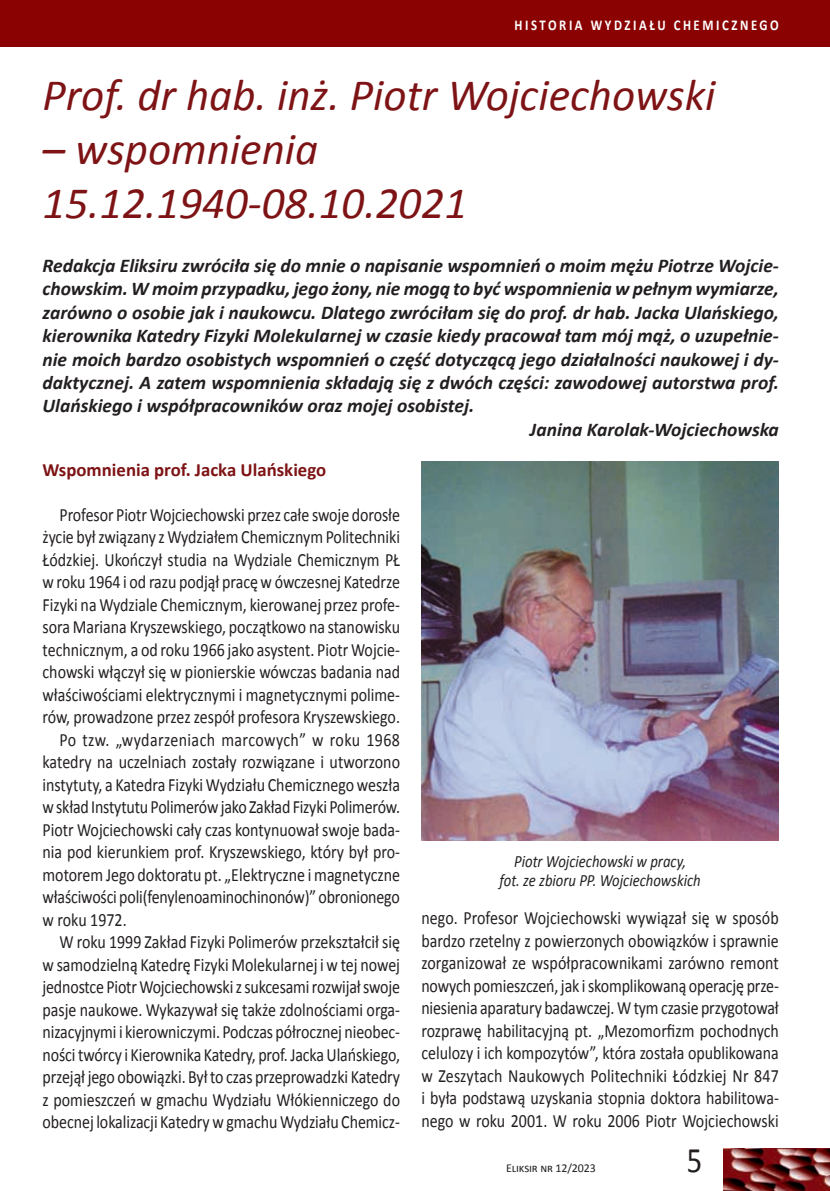
<style>
.page{position:relative;width:830px;height:1191px;background:#fff}
.page>*{position:absolute;margin:0;border:0;box-sizing:border-box;transform-origin:0 0}
.t1{font:italic 45px/54px "Calibri";color:#7e1315}
.t2{font:36px "Calibri";color:#231f20;scale:.85 1}
.t3{font:italic 700 19.5px "Calibri";color:#231f20}
.t4{font:18.75px/22.5px "Calibri";letter-spacing:-.005em;color:#231f20;text-align:justify;scale:.85 1}
.t5{font:18.75px "Calibri";letter-spacing:.025em;color:#231f20;scale:.85 1}
.t6{font:700 18.75px "Calibri";color:#7e1315}
.t7{font:italic 17.25px/18.8px "Calibri";color:#231f20;text-align:center;scale:.85 1}
.t8{font:700 15px "Calibri";letter-spacing:.2em;color:#fff;scale:.85 1}
.t9{font:12px "Calibri";letter-spacing:-.01em;color:#231f20}
</style>
<div class="page">
<div style="left:0;top:0;width:829px;height:47px;background:#8b0202"></div>
<img style="left:723px;top:1148px;width:106px;height:43px">
<img style="left:421px;top:461px;width:357px;height:379px">
<p class="t8" style="left:514px;top:16px;width:312px">HISTORIA WYDZIAŁU CHEMICZNEGO</p>
<h1 class="t1" style="left:43px;top:67px;width:674px">Prof. dr hab. inż. Piotr Wojciechowski</h1>
<h1 class="t1" style="left:43px;top:121px;width:426px">– wspomnienia<br>15.12.1940-08.10.2021</h1>
<p class="t3" style="left:43px;top:253px;width:737px">Redakcja Eliksiru zwróciła się do mnie o napisanie wspomnień o moim mężu Piotrze Wojcie-</p>
<p class="t3" style="left:43px;top:276px;width:737px">chowskim. W moim przypadku, jego żony, nie mogą to być wspomnienia w pełnym wymiarze,</p>
<p class="t3" style="left:43px;top:300px;width:737px">zarówno o osobie jak i naukowcu. Dlatego zwróciłam się do prof. dr hab. Jacka Ulańskiego,</p>
<p class="t3" style="left:43px;top:323px;width:737px">kierownika Katedry Fizyki Molekularnej w czasie kiedy pracował tam mój mąż, o uzupełnie-</p>
<p class="t3" style="left:43px;top:347px;width:737px">nie moich bardzo osobistych wspomnień o część dotyczącą jego działalności naukowej i dy-</p>
<p class="t3" style="left:43px;top:370px;width:737px">daktycznej. A zatem wspomnienia składają się z dwóch części: zawodowej autorstwa prof.</p>
<p class="t3" style="left:43px;top:393px;width:433px">Ulańskiego i współpracowników oraz mojej osobistej.</p>
<p class="t3" style="left:529px;top:417px;width:250px">Janina Karolak-Wojciechowska</p>
<p class="t6" style="left:43px;top:457px;width:285px">Wspomnienia prof. Jacka Ulańskiego</p>
<p class="t4" style="left:60px;top:503px;width:402px">Profesor Piotr Wojciechowski przez całe swoje dorosłe</p>
<p class="t4" style="left:43px;top:525px;width:422px">życie był związany z Wydziałem Chemicznym Politechniki</p>
<p class="t4" style="left:43px;top:548px;width:422px">Łódzkiej. Ukończył studia na Wydziale Chemicznym PŁ</p>
<p class="t4" style="left:43px;top:570px;width:422px">w roku 1964 i od razu podjął pracę w ówczesnej Katedrze</p>
<p class="t4" style="left:43px;top:593px;width:422px">Fizyki na Wydziale Chemicznym, kierowanej przez profe-</p>
<p class="t4" style="left:43px;top:615px;width:422px">sora Mariana Kryszewskiego, początkowo na stanowisku</p>
<p class="t4" style="left:43px;top:638px;width:422px">technicznym, a od roku 1966 jako asystent. Piotr Wojcie-</p>
<p class="t4" style="left:43px;top:660px;width:422px">chowski włączył się w pionierskie wówczas badania nad</p>
<p class="t4" style="left:43px;top:683px;width:422px">właściwościami elektrycznymi i magnetycznymi polime-</p>
<p class="t4" style="left:43px;top:705px;width:422px">rów, prowadzone przez zespół profesora Kryszewskiego.</p>
<p class="t5" style="left:60px;top:727px;width:402px">Po tzw. „wydarzeniach marcowych” w roku 1968</p>
<p class="t4" style="left:43px;top:750px;width:422px">katedry na uczelniach zostały rozwiązane i utworzono</p>
<p class="t4" style="left:43px;top:773px;width:422px">instytuty, a Katedra Fizyki Wydziału Chemicznego weszła</p>
<p class="t4" style="left:43px;top:795px;width:422px">w skład Instytutu Polimerów jako Zakład Fizyki Polimerów.</p>
<p class="t4" style="left:43px;top:818px;width:422px">Piotr Wojciechowski cały czas kontynuował swoje bada-</p>
<p class="t4" style="left:43px;top:840px;width:422px">nia pod kierunkiem prof. Kryszewskiego, który był pro-</p>
<p class="t4" style="left:43px;top:863px;width:422px">motorem Jego doktoratu pt. „Elektryczne i magnetyczne</p>
<p class="t4" style="left:43px;top:885px;width:422px">właściwości poli(fenylenoaminochinonów)” obronionego</p>
<p class="t4" style="left:43px;top:908px;width:100px">w roku 1972.</p>
<p class="t4" style="left:60px;top:930px;width:402px">W roku 1999 Zakład Fizyki Polimerów przekształcił się</p>
<p class="t4" style="left:43px;top:953px;width:422px">w samodzielną Katedrę Fizyki Molekularnej i w tej nowej</p>
<p class="t4" style="left:43px;top:975px;width:422px">jednostce Piotr Wojciechowski z sukcesami rozwijał swoje</p>
<p class="t4" style="left:43px;top:998px;width:422px">pasje naukowe. Wykazywał się także zdolnościami orga-</p>
<p class="t4" style="left:43px;top:1020px;width:422px">nizacyjnymi i kierowniczymi. Podczas półrocznej nieobec-</p>
<p class="t4" style="left:43px;top:1043px;width:422px">ności twórcy i Kierownika Katedry, prof. Jacka Ulańskiego,</p>
<p class="t4" style="left:43px;top:1065px;width:422px">przejął jego obowiązki. Był to czas przeprowadzki Katedry</p>
<p class="t4" style="left:43px;top:1088px;width:422px">z pomieszczeń w gmachu Wydziału Włókienniczego do</p>
<p class="t4" style="left:43px;top:1110px;width:422px">obecnej lokalizacji Katedry w gmachu Wydziału Chemicz-</p>
<p class="t7" style="left:499px;top:851px;width:238px">Piotr Wojciechowski w pracy,<br>fot. ze zbioru PP. Wojciechowskich</p>
<p class="t4" style="left:421px;top:907px;width:422px">nego. Profesor Wojciechowski wywiązał się w sposób bardzo rzetelny z powierzonych obowiązków i sprawnie zorganizował ze współpracownikami zarówno remont nowych pomieszczeń, jak i skomplikowaną operację prze&shy;niesienia aparatury badawczej. W tym czasie przygotował rozprawę habilitacyjną pt. „Mezomorfizm pochodnych celulozy i ich kompozytów”, która została opublikowana w Zeszytach Naukowych Politechniki Łódzkiej Nr 847 i była podstawą uzyskania stopnia doktora habilitowa&shy;nego w roku 2001. W roku 2006 Piotr Wojciechowski</p>
<p class="t9" style="left:506px;top:1160px;width:91px">Eliksir nr 12/2023</p>
<h2 class="t2" style="left:686px;top:1137px;width:20px">5</h2>
</div>
